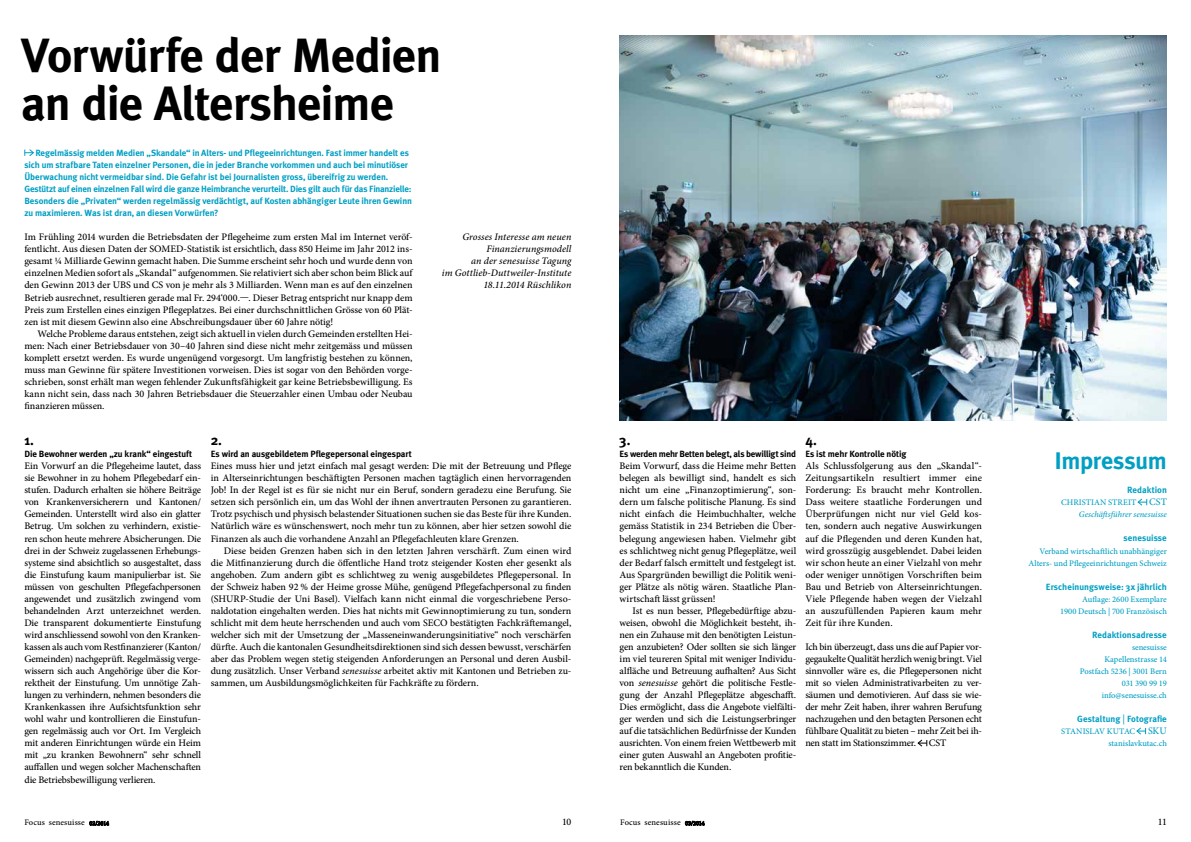
<style>
.page{position:relative;width:1191px;height:842px;background:#fff}
.page>*{position:absolute;margin:0;border:0;box-sizing:border-box;transform-origin:0 0}
.t1{font:700 48px/48.2px "Meta Plus";letter-spacing:-.02em;color:#000}
.t2{font:700 24px "Meta Plus";letter-spacing:-.01em;color:#009fc3}
.t3{font:700 14px "Meta Plus";color:#000}
.t4{font:500 10px/12px "Minion Pro";letter-spacing:-.01em;color:#000;text-align:justify}
.t5{font:italic 500 10px/12.1px "Minion Pro";letter-spacing:.005em;color:#000;text-align:right}
.t6{font:500 10px "Minion Pro";color:#009fc3}
.t7{font:700 9px/12.1px "Meta Plus";letter-spacing:-.005em;color:#009fc3}
.t8{font:700 9px "Meta Plus";letter-spacing:-.01em;color:#000}
.t9{font:500 8.5px/12px "Minion Pro";letter-spacing:-.005em;color:#009fc3;text-align:right}
.t10{font:500 8.5px "Minion Pro";letter-spacing:.015em;color:#000}
.t11{font:italic 500 8.5px "Minion Pro";color:#009fc3}
.s1{font-style:italic}
.s2{font-family:"Minion Pro";font-weight:500;font-size:10px}
.s3{font-size:6px}
</style>
<div class="page">
<svg style="left:685px;top:821px;width:19px;height:4px"></svg>
<svg style="left:90px;top:821px;width:19px;height:4px"></svg>
<svg style="left:1137px;top:499px;width:10px;height:7px"></svg>
<svg style="left:1136px;top:727px;width:10px;height:7px"></svg>
<svg style="left:24px;top:149px;width:10px;height:7px"></svg>
<svg style="left:917px;top:740px;width:10px;height:6px"></svg>
<img style="left:619px;top:35px;width:547px;height:386px">
<h1 class="t1" style="left:21px;top:31px;width:422px">Vorwürfe der Medien an die Altersheime</h1>
<p class="t7" style="left:24px;top:147px;width:389px;text-indent:11px">Regelmässig melden Medien „Skandale“ in Alters- und Pflegeeinrichtungen. Fast immer handelt es sich um strafbare Taten einzelner Personen, die in jeder Branche vorkommen und auch bei minutiöser Überwachung nicht vermeidbar sind. Die Gefahr ist bei Journalisten gross, übereifrig zu werden.<br>Gestützt auf einen einzelnen Fall wird die ganze Heimbranche verurteilt. Dies gilt auch für das Finanzielle:<br>Besonders die „Privaten“ werden regelmässig verdächtigt, auf Kosten abhängiger Leute ihren Gewinn zu maximieren. Was ist dran, an diesen Vorwürfen?</p>
<p class="t4" style="left:24px;top:231px;width:390px">Im Frühling 2014 wurden die Betriebsdaten der Pflegeheime zum ersten Mal im Internet veröf&shy;fentlicht. Aus diesen Daten der SOMED-Statistik ist ersichtlich, dass 850 Heime im Jahr 2012 ins&shy;gesamt ¼ Milliarde Gewinn gemacht haben. Die Summe erscheint sehr hoch und wurde denn von einzelnen Medien sofort als „Skandal“ aufgenommen. Sie relativiert sich aber schon beim Blick auf den Gewinn 2013 der UBS und CS von je mehr als 3 Milliarden. Wenn man es auf den einzelnen Betrieb ausrechnet, resultieren gerade mal Fr. 294‘000.—. Dieser Betrag entspricht nur knapp dem Preis zum Erstellen eines einzigen Pflegeplatzes. Bei einer durchschnittlichen Grösse von 60 Plät&shy;zen ist mit diesem Gewinn also eine Abschreibungsdauer über 60 Jahre nötig!</p>
<p class="t4" style="left:24px;top:327px;width:390px;text-indent:13px">Welche Probleme daraus entstehen, zeigt sich aktuell in vielen durch Gemeinden erstellten Hei&shy;men: Nach einer Betriebsdauer von 30–40 Jahren sind diese nicht mehr zeitgemäss und müssen komplett ersetzt werden. Es wurde ungenügend vorgesorgt. Um langfristig bestehen zu können, muss man Gewinne für spätere Investitionen vorweisen. Dies ist sogar von den Behörden vorge&shy;schrieben, sonst erhält man wegen fehlender Zukunftsfähigkeit gar keine Betriebsbewilligung. Es kann nicht sein, dass nach 30 Jahren Betriebsdauer die Steuerzahler einen Umbau oder Neubau finanzieren müssen.</p>
<h3 class="t3" style="left:24px;top:432px;width:11px">1.</h3>
<p class="t8" style="left:24px;top:449px;width:169px">Die Bewohner werden „zu krank“ eingestuft</p>
<p class="t4" style="left:24px;top:460px;width:178px">Ein Vorwurf an die Pflegeheime lautet, dass sie Bewohner in zu hohem Pflegebedarf ein&shy;stufen. Dadurch erhalten sie höhere Beiträge von Krankenversicherern und Kantonen/ Gemeinden. Unterstellt wird also ein glatter Betrug. Um solchen zu verhindern, existie&shy;ren schon heute mehrere Absicherungen. Die drei in der Schweiz zugelassenen Erhebungs&shy;systeme sind absichtlich so ausgestaltet, dass die Einstufung kaum manipulierbar ist. Sie müssen von geschulten Pflegefachpersonen angewendet und zusätzlich zwingend vom behandelnden Arzt unterzeichnet werden.<br>Die transparent dokumentierte Einstufung wird anschliessend sowohl von den Kranken&shy;kassen als auch vom Restfinanzierer (Kanton/ Gemeinden) nachgeprüft. Regelmässig verge&shy;wissern sich auch Angehörige über die Kor&shy;rektheit der Einstufung. Um unnötige Zah&shy;lungen zu verhindern, nehmen besonders die Krankenkassen ihre Aufsichtsfunktion sehr wohl wahr und kontrollieren die Einstufun&shy;gen regelmässig auch vor Ort. Im Vergleich mit anderen Einrichtungen würde ein Heim mit „zu kranken Bewohnern“ sehr schnell auffallen und wegen solcher Machenschaften die Betriebsbewilligung verlieren.</p>
<p class="t5" style="left:442px;top:231px;width:131px">Grosses Interesse am neuen<br>Finanzierungsmodell<br>an der senesuisse Tagung<br>im Gottlieb-Duttweiler-Institute<br>18.11.2014 Rüschlikon</p>
<h3 class="t3" style="left:211px;top:432px;width:13px">2.</h3>
<p class="t8" style="left:211px;top:449px;width:203px">Es wird an ausgebildetem Pflegepersonal eingespart</p>
<p class="t4" style="left:211px;top:460px;width:362px">Eines muss hier und jetzt einfach mal gesagt werden: Die mit der Betreuung und Pflege in Alterseinrichtungen beschäftigten Personen machen tagtäglich einen hervorragenden Job! In der Regel ist es für sie nicht nur ein Beruf, sondern geradezu eine Berufung. Sie setzen sich persönlich ein, um das Wohl der ihnen anvertrauten Personen zu garantieren.<br>Trotz psychisch und physisch belastender Situationen suchen sie das Beste für ihre Kunden.<br>Natürlich wäre es wünschenswert, noch mehr tun zu können, aber hier setzen sowohl die Finanzen als auch die vorhandene Anzahl an Pflegefachleuten klare Grenzen.</p>
<p class="t4" style="left:211px;top:544px;width:362px;text-indent:13px">Diese beiden Grenzen haben sich in den letzten Jahren verschärft. Zum einen wird die Mitfinanzierung durch die öffentliche Hand trotz steigender Kosten eher gesenkt als angehoben. Zum andern gibt es schlichtweg zu wenig ausgebildetes Pflegepersonal. In der Schweiz haben 92 % der Heime grosse Mühe, genügend Pflegefachpersonal zu finden (SHURP-Studie der Uni Basel). Vielfach kann nicht einmal die vorgeschriebene Perso&shy;naldotation eingehalten werden. Dies hat nichts mit Gewinnoptimierung zu tun, sondern schlicht mit dem heute herrschenden und auch vom SECO bestätigten Fachkräftemangel, welcher sich mit der Umsetzung der „Masseneinwanderungsinitiative“ noch verschärfen dürfte. Auch die kantonalen Gesundheitsdirektionen sind sich dessen bewusst, verschärfen aber das Problem wegen stetig steigenden Anforderungen an Personal und deren Ausbil&shy;dung zusätzlich. Unser Verband <span class="s1">senesuisse</span> arbeitet aktiv mit Kantonen und Betrieben zu&shy;sammen, um Ausbildungsmöglichkeiten für Fachkräfte zu fördern.</p>
<h3 class="t3" style="left:619px;top:432px;width:12px">3.</h3>
<p class="t8" style="left:619px;top:449px;width:178px">Es werden mehr Betten belegt, als bewilligt sind</p>
<p class="t4" style="left:619px;top:460px;width:178px">Beim Vorwurf, dass die Heime mehr Betten belegen als bewilligt sind, handelt es sich nicht um eine „Finanzoptimierung“, son&shy;dern um falsche politische Planung. Es sind nicht einfach die Heimbuchhalter, welche gemäss Statistik in 234 Betrieben die Über&shy;belegung angewiesen haben. Vielmehr gibt es schlichtweg nicht genug Pflegeplätze, weil der Bedarf falsch ermittelt und festgelegt ist.<br>Aus Spargründen bewilligt die Politik weni&shy;ger Plätze als nötig wären. Staatliche Plan&shy;wirtschaft lässt grüssen!</p>
<p class="t4" style="left:619px;top:605px;width:178px;text-indent:13px">Ist es nun besser, Pflegebedürftige abzu&shy;weisen, obwohl die Möglichkeit besteht, ih&shy;nen ein Zuhause mit den benötigten Leistun&shy;gen anzubieten? Oder sollten sie sich länger im viel teureren Spital mit weniger Individu&shy;alfläche und Betreuung aufhalten? Aus Sicht von <span class="s1">senesuisse</span> gehört die politische Festle&shy;gung der Anzahl Pflegeplätze abgeschafft.<br>Dies ermöglicht, dass die Angebote vielfälti&shy;ger werden und sich die Leistungserbringer auf die tatsächlichen Bedürfnisse der Kunden ausrichten. Von einem freien Wettbewerb mit einer guten Auswahl an Angeboten profitie&shy;ren bekanntlich die Kunden.</p>
<h3 class="t3" style="left:805px;top:432px;width:13px">4.</h3>
<p class="t8" style="left:805px;top:449px;width:103px">Es ist mehr Kontrolle nötig</p>
<p class="t4" style="left:805px;top:460px;width:178px">Als Schlussfolgerung aus den „Skandal“- Zeitungsartikeln resultiert immer eine Forderung: Es braucht mehr Kontrollen.<br>Dass weitere staatliche Forderungen und Überprüfungen nicht nur viel Geld kos&shy;ten, sondern auch negative Auswirkungen auf die Pflegenden und deren Kunden hat, wird grosszügig ausgeblendet. Dabei leiden wir schon heute an einer Vielzahl von mehr oder weniger unnötigen Vorschriften beim Bau und Betrieb von Alterseinrichtungen.<br>Viele Pflegende haben wegen der Vielzahl an auszufüllenden Papieren kaum mehr Zeit für ihre Kunden.</p>
<p class="t4" style="left:805px;top:641px;width:178px">Ich bin überzeugt, dass uns die auf Papier vor&shy;gegaukelte Qualität herzlich wenig bringt. Viel sinnvoller wäre es, die Pflegepersonen nicht mit so vielen Administrativarbeiten zu ver&shy;säumen und demotivieren. Auf dass sie wie&shy;der mehr Zeit haben, ihrer wahren Berufung nachzugehen und den betagten Personen echt fühlbare Qualität zu bieten – mehr Zeit bei ih&shy;nen statt im Stationszimmer.</p>
<p class="t4" style="left:929px;top:737px;width:19px">CST</p>
<h2 class="t2" style="left:1054px;top:447px;width:114px">Impressum</h2>
<p class="t7" style="left:1127px;top:484px;width:41px">Redaktion</p>
<p class="t9" style="left:1061px;top:497px;width:77px">CHRISTIAN STREIT</p>
<p class="t6" style="left:1149px;top:495px;width:19px">CST</p>
<p class="t11" style="left:1079px;top:509px;width:89px">Geschäftsführer senesuisse</p>
<p class="t7" style="left:1123px;top:532px;width:45px">senesuisse</p>
<p class="t9" style="left:1028px;top:545px;width:140px">Verband wirtschaftlich unabhängiger<br>Alters- und Pflegeeinrichtungen Schweiz</p>
<p class="t7" style="left:1046px;top:580px;width:122px">Erscheinungsweise: 3x jährlich</p>
<p class="t9" style="left:1060px;top:593px;width:108px">Auflage: 2600 Exemplare<br>1900 Deutsch | 700 Französisch</p>
<p class="t7" style="left:1092px;top:629px;width:76px">Redaktionsadresse</p>
<p class="t9" style="left:1080px;top:641px;width:88px">senesuisse<br>Kapellenstrasse 14<br>Postfach 5236 | 3001 Bern<br>031 390 99 19 info@senesuisse.ch</p>
<p class="t7" style="left:1077px;top:713px;width:91px">Gestaltung <span class="s2">|</span> Fotografie</p>
<p class="t9" style="left:1061px;top:725px;width:75px">STANISLAV KUTAC</p>
<p class="t6" style="left:1148px;top:724px;width:20px">SKU</p>
<p class="t9" style="left:1108px;top:738px;width:60px">stanislavkutac.ch</p>
<p class="t10" style="left:24px;top:817px;width:86px">Focus senesuisse <span class="s3">02/2014</span></p>
<p class="t4" style="left:562px;top:816px;width:11px">10</p>
<p class="t10" style="left:620px;top:817px;width:86px">Focus senesuisse <span class="s3">03/2014</span></p>
<p class="t4" style="left:1158px;top:816px;width:11px">11</p>
</div>
